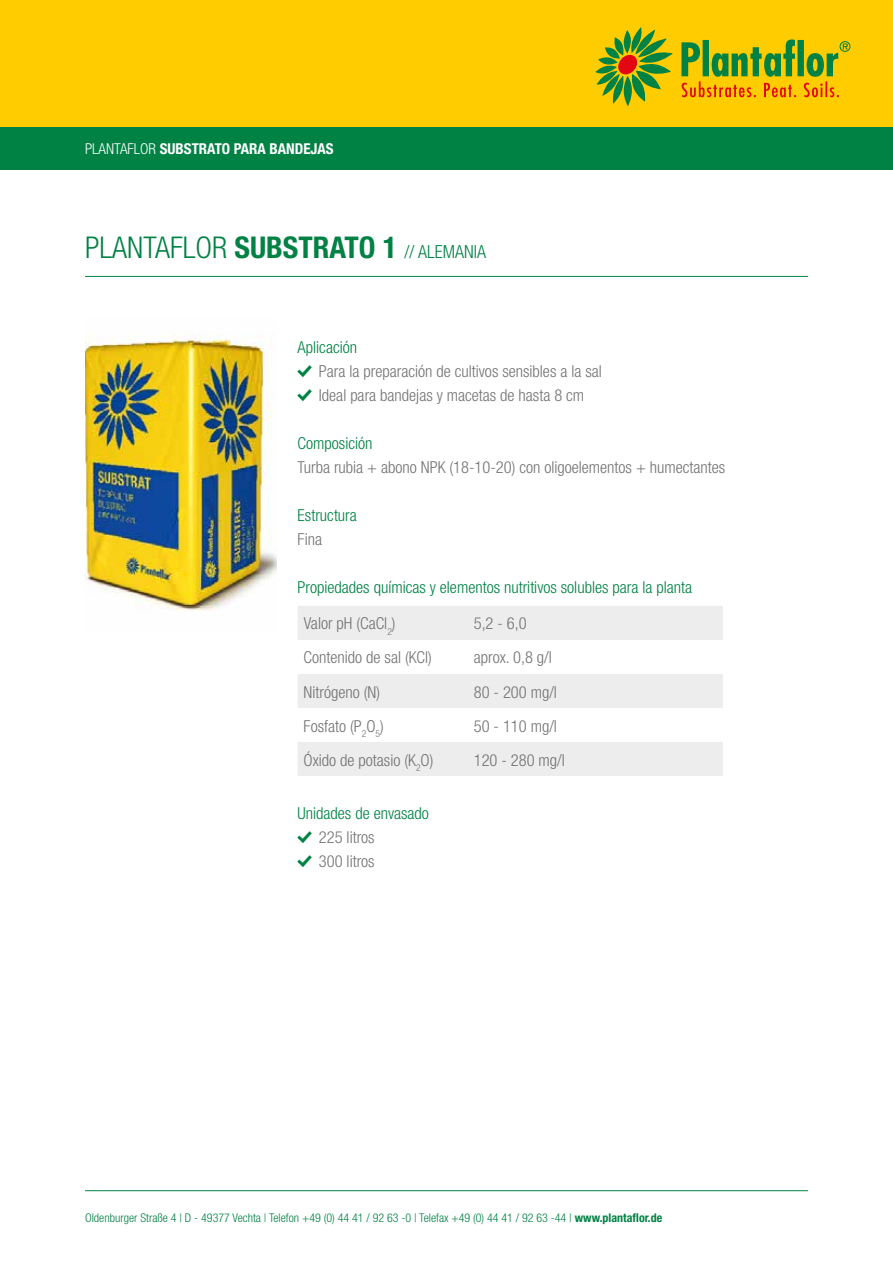
<style>
.page{position:relative;width:893px;height:1263px;background:#fff}
.page>*{position:absolute;margin:0;border:0;box-sizing:border-box;transform-origin:0 0}
.t1{font:300 condensed 30px "Helvetica Neue";color:#008244}
.t2{font:300 condensed 16.5px/24px "Helvetica Neue";color:#747373}
.t3{font:300 condensed 16.5px "Helvetica Neue";color:#008244}
.t4{font:700 condensed 15px "Helvetica Neue";color:#fff}
.t5{font:300 condensed 12px "Helvetica Neue";color:#008244}
.s1{font-weight:300}
.s2{font-weight:700}
.s3{font-size:18px}
</style>
<div class="page">
<div style="left:0;top:0;width:893px;height:128px;background:#fc0"></div>
<svg style="left:595px;top:27px;width:78px;height:79px"></svg>
<svg style="left:681px;top:39px;width:169px;height:58px"></svg>
<div style="left:0;top:128px;width:893px;height:42px;background:#008244"></div>
<hr style="left:85px;top:1190px;width:723px;height:1px;background:#008244">
<hr style="left:85px;top:276px;width:723px;height:1px;background:#008244">
<img style="left:85px;top:334px;width:191px;height:277px">
<svg style="left:298px;top:606px;width:425px;height:170px;fill:#ededed"></svg>
<p class="t4" style="left:85px;top:140px;width:250px"><span class="s1">PLANTAFLOR</span> SUBSTRATO PARA BANDEJAS</p>
<h1 class="t1" style="left:85px;top:230px;width:402px">PLANTAFLOR <span class="s2">SUBSTRATO 1</span> <span class="s3">// ALEMANIA</span></h1>
<p class="t3" style="left:298px;top:338px;width:61px">Aplicación</p>
<p class="t2" style="left:319px;top:359px;width:284px">Para la preparación de cultivos sensibles a la sal<br>Ideal para bandejas y macetas de hasta 8 cm</p>
<p class="t3" style="left:298px;top:434px;width:76px">Composición</p>
<p class="t2" style="left:298px;top:455px;width:429px">Turba rubia + abono NPK (18-10-20) con oligoelementos + humectantes</p>
<p class="t3" style="left:298px;top:506px;width:61px">Estructura</p>
<p class="t2" style="left:298px;top:527px;width:26px">Fina</p>
<p class="t3" style="left:298px;top:578px;width:396px">Propiedades químicas y elementos nutritivos solubles para la planta</p>
<p class="t2" style="left:304px;top:611px;width:93px">Valor pH (CaCl<sub>2</sub>)</p>
<p class="t2" style="left:474px;top:611px;width:55px">5,2 - 6,0</p>
<p class="t2" style="left:304px;top:645px;width:130px">Contenido de sal (KCl)</p>
<p class="t2" style="left:474px;top:645px;width:80px">aprox. 0,8 g/l</p>
<p class="t2" style="left:304px;top:679px;width:78px">Nitrógeno (N)</p>
<p class="t2" style="left:474px;top:679px;width:85px">80 - 200 mg/l</p>
<p class="t2" style="left:304px;top:713px;width:82px">Fosfato (P<sub>2</sub>O<sub>5</sub>)</p>
<p class="t2" style="left:474px;top:713px;width:85px">50 - 110 mg/l</p>
<p class="t2" style="left:304px;top:747px;width:131px">Óxido de potasio (K<sub>2</sub>O)</p>
<p class="t2" style="left:474px;top:747px;width:93px">120 - 280 mg/l</p>
<p class="t3" style="left:298px;top:804px;width:133px">Unidades de envasado</p>
<p class="t2" style="left:319px;top:825px;width:57px">225 litros<br>300 litros</p>
<p class="t5" style="left:85px;top:1210px;width:579px">Oldenburger Straße 4 | D - 49377 Vechta | Telefon +49 (0) 44 41 / 92 63 -0 | Telefax +49 (0) 44 41 / 92 63 -44 | <span class="s2">www.plantaflor.de</span></p>
</div>
